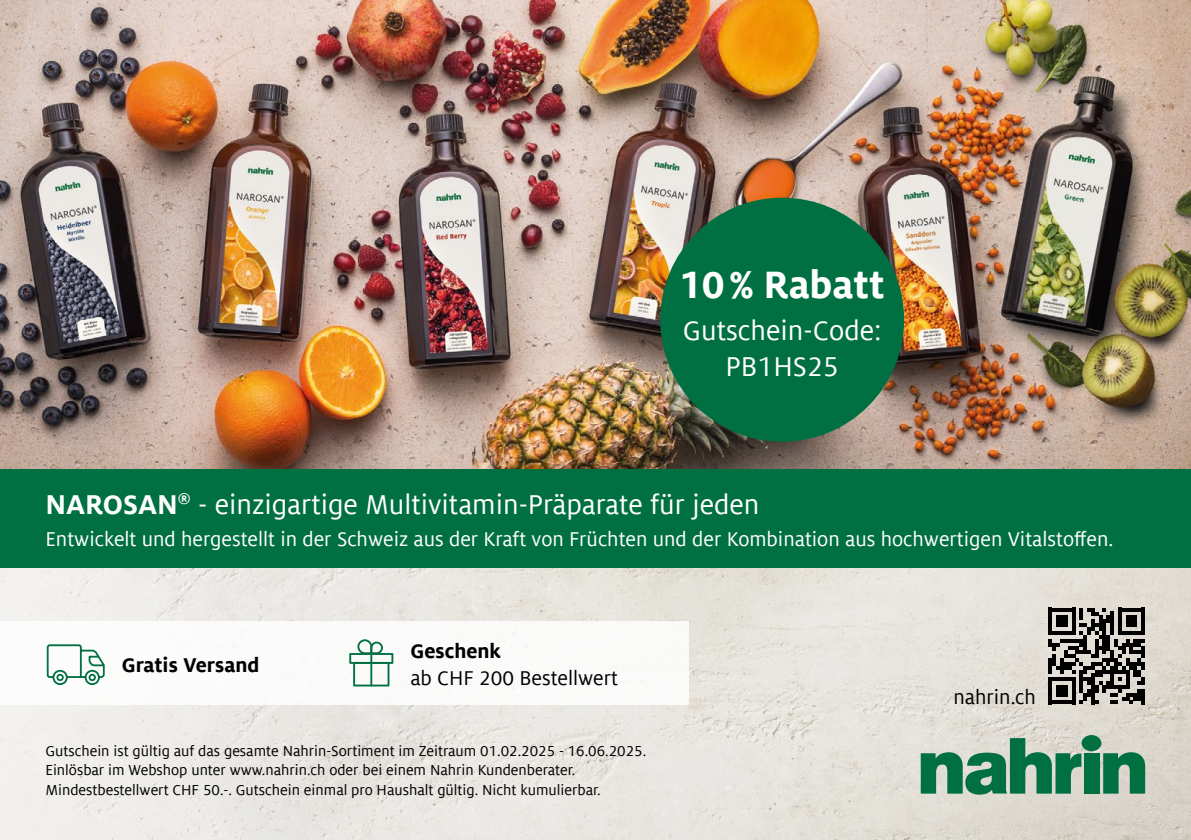
<style>
.page{position:relative;width:1191px;height:840px;background:#fff}
.page>*{position:absolute;margin:0;border:0;box-sizing:border-box;transform-origin:0 0}
.t1{font:700 42px "Milo OT";color:#fff}
.t2{font:30px/36px "Milo OT";color:#fff;text-align:center}
.t3{font:22px "Milo OT";color:#fff}
.t4{font:22px "Milo OT";color:#000}
.t5{font:700 22px "Milo OT";color:#000}
.t6{font:16px/19.2px "Milo OT";color:#000}
.s1{font-weight:700}
</style>
<div class="page">
<img style="left:0;top:567px;width:1191px;height:272px">
<img style="left:0;top:0;width:1191px;height:469px">
<div style="left:0;top:469px;width:1191px;height:98px;background:#007043"></div>
<svg style="left:920px;top:737px;width:161px;height:57px;background:#66a185"></svg>
<div style="left:1083px;top:752px;width:16px;height:41px;background:#007043"></div>
<svg style="left:1103px;top:751px;width:42px;height:42px;background:#368965"></svg>
<div style="left:1081px;top:734px;width:20px;height:16px;background:#007043;border-radius:50%"></div>
<svg style="left:1048px;top:607px;width:96px;height:97px;background:#686662"></svg>
<div style="left:660px;top:197px;width:244px;height:244px;background:#007043;border-radius:50%"></div>
<div style="left:0;top:620px;width:688px;height:84px;background:#fff"></div>
<svg style="left:46px;top:644px;width:59px;height:41px"></svg>
<svg style="left:349px;top:639px;width:44px;height:47px"></svg>
<hr style="left:370px;top:652px;width:2px;height:34px;background:#007043">
<h1 class="t1" style="left:680px;top:261px;width:206px">10 % Rabatt</h1>
<h2 class="t2" style="left:683px;top:313px;width:200px">Gutschein-Code:<br>PB1HS25</h2>
<h2 class="t2" style="left:45px;top:487px;width:715px"><span class="s1">NAROSAN</span><sup>®</sup> - einzigartige Multivitamin-Präparate für jeden</h2>
<h3 class="t3" style="left:45px;top:527px;width:1069px">Entwickelt und hergestellt in der Schweiz aus der Kraft von Früchten und der Kombination aus hochwertigen Vitalstoffen.</h3>
<h3 class="t5" style="left:122px;top:651px;width:139px">Gratis Versand</h3>
<h3 class="t5" style="left:410px;top:638px;width:92px">Geschenk</h3>
<h3 class="t4" style="left:410px;top:665px;width:209px">ab CHF 200 Bestellwert</h3>
<p class="t6" style="left:45px;top:741px;width:602px">Gutschein ist gültig auf das gesamte Nahrin-Sortiment im Zeitraum 01.02.2025 - 16.06.2025.<br>Einlösbar im Webshop unter www.nahrin.ch oder bei einem Nahrin Kundenberater.<br>Mindestbestellwert CHF 50.-. Gutschein einmal pro Haushalt gültig. Nicht kumulierbar.</p>
<h3 class="t4" style="left:953px;top:685px;width:84px">nahrin.ch</h3>
</div>
